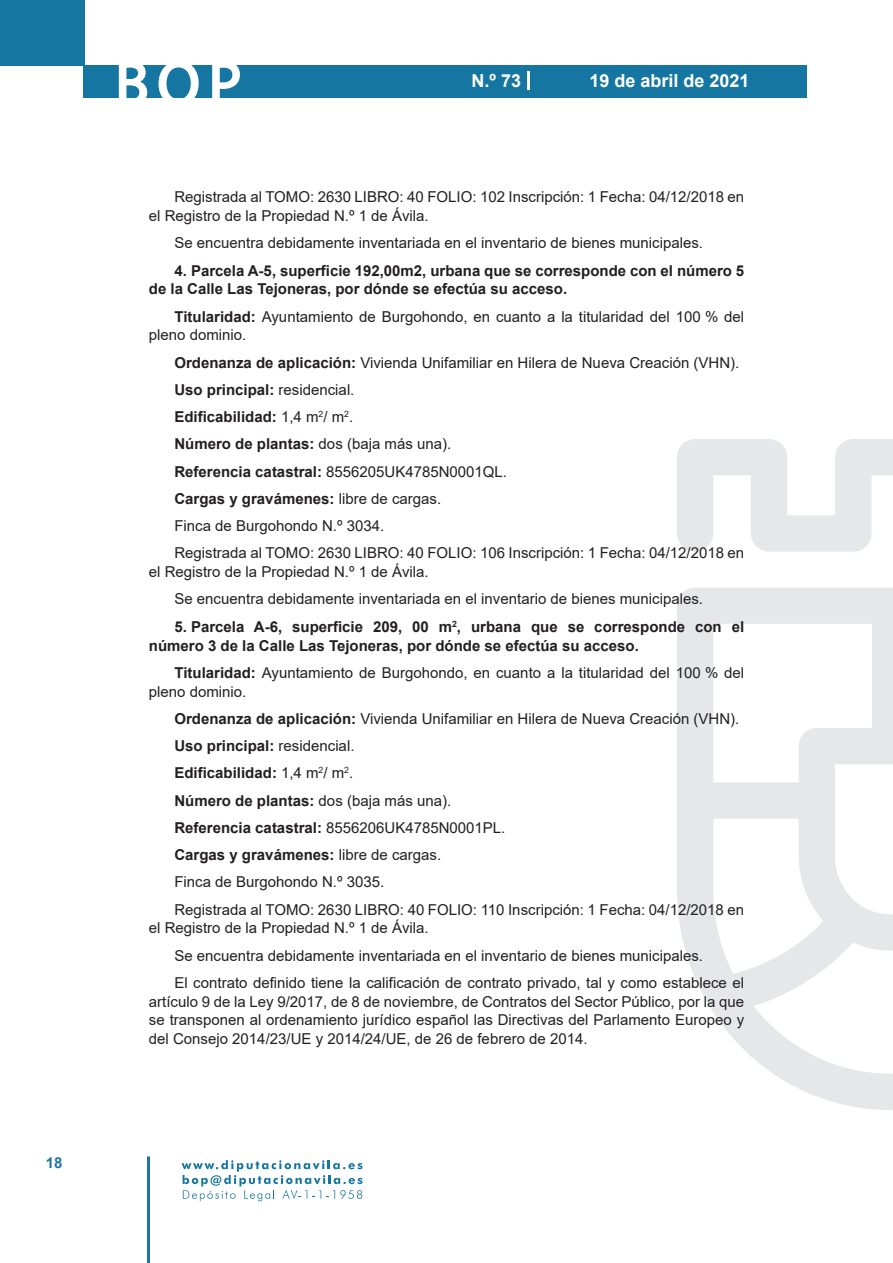
<style>
.page{position:relative;width:893px;height:1263px;background:#fff}
.page>*{position:absolute;margin:0;border:0;box-sizing:border-box;transform-origin:0 0}
.t1{font:500 61.5px "Avant Garde";color:#fff}
.t2{font:700 18px "Arial";color:#fff}
.t3{font:15px/27.3px "Arial";color:#231f20}
.t4{font:700 15px/18.8px "Arial";color:#231f20}
.t5{font:700 15px "Arial";color:#1d76a4}
.s1{font-weight:700}
</style>
<div class="page">
<div style="left:0;top:0;width:85px;height:65px;background:#1676a2"></div>
<div style="left:84px;top:65px;width:723px;height:33px;background:#1676a2"></div>
<svg style="left:118px;top:65px;width:30px;height:33px"></svg>
<svg style="left:158px;top:65px;width:41px;height:33px"></svg>
<svg style="left:212px;top:65px;width:28px;height:33px"></svg>
<svg style="left:182px;top:1160px;width:181px;height:41px"></svg>
<hr style="left:147px;top:1156px;width:3px;height:107px;background:#1d76a4">
<svg style="left:528px;top:71px;width:2px;height:19px"></svg>
<svg style="left:677px;top:439px;width:216px;height:671px"></svg>
<p class="t5" style="left:46px;top:1152px;width:18px">18</p>
<h1 class="t1" style="left:115px;top:46px;width:128px">BOP</h1>
<p class="t2" style="left:472px;top:68px;width:51px">N.º 73</p>
<p class="t2" style="left:589px;top:68px;width:162px">19 de abril de 2021</p>
<p class="t3" style="left:149px;top:188px;width:597px;line-height:18.8px;text-indent:26px">Registrada al TOMO: 2630 LIBRO: 40 FOLIO: 102 Inscripción: 1 Fecha: 04/12/2018 en el Registro de la Propiedad N.º 1 de Ávila.</p>
<p class="t3" style="left:174px;top:229px;width:530px">Se encuentra debidamente inventariada en el inventario de bienes municipales.</p>
<p class="t4" style="left:149px;top:261px;width:597px;text-indent:26px">4. Parcela A-5, superficie 192,00m2, urbana que se corresponde con el número 5 de la Calle Las Tejoneras, por dónde se efectúa su acceso.</p>
<p class="t3" style="left:149px;top:307px;width:597px;line-height:18.8px;text-indent:26px"><span class="s1">Titularidad:</span> Ayuntamiento de Burgohondo, en cuanto a la titularidad del 100 % del pleno dominio.</p>
<p class="t3" style="left:174px;top:349px;width:571px"><span class="s1">Ordenanza de aplicación:</span> Vivienda Unifamiliar en Hilera de Nueva Creación (VHN).<br><span class="s1">Uso principal:</span> residencial.<br><span class="s1">Edificabilidad:</span> 1,4 m<sup>2</sup>/ m<sup>2</sup>.<br><span class="s1">Número de plantas:</span> dos (baja más una).<br><span class="s1">Referencia catastral:</span> 8556205UK4785N0001QL.<br><span class="s1">Cargas y gravámenes:</span> libre de cargas.<br>Finca de Burgohondo N.º 3034.<br>Registrada al TOMO: 2630 LIBRO: 40 FOLIO: 106 Inscripción: 1 Fecha: 04/12/2018 en</p>
<p class="t3" style="left:174px;top:558px;width:530px;text-indent:-26px">el Registro de la Propiedad N.º 1 de Ávila.<br>Se encuentra debidamente inventariada en el inventario de bienes municipales.</p>
<p class="t4" style="left:149px;top:617px;width:597px;text-indent:26px">5. Parcela A-6, superficie 209, 00 m<sup>2</sup>, urbana que se corresponde con el número 3 de la Calle Las Tejoneras, por dónde se efectúa su acceso.</p>
<p class="t3" style="left:149px;top:663px;width:597px;line-height:18.8px;text-indent:26px"><span class="s1">Titularidad:</span> Ayuntamiento de Burgohondo, en cuanto a la titularidad del 100 % del pleno dominio.</p>
<p class="t3" style="left:174px;top:705px;width:571px"><span class="s1">Ordenanza de aplicación:</span> Vivienda Unifamiliar en Hilera de Nueva Creación (VHN).<br><span class="s1">Uso principal:</span> residencial.<br><span class="s1">Edificabilidad:</span> 1,4 m<sup>2</sup>/ m<sup>2</sup>.<br><span class="s1">Número de plantas:</span> dos (baja más una).<br><span class="s1">Referencia catastral:</span> 8556206UK4785N0001PL.<br><span class="s1">Cargas y gravámenes:</span> libre de cargas.<br>Finca de Burgohondo N.º 3035.<br>Registrada al TOMO: 2630 LIBRO: 40 FOLIO: 110 Inscripción: 1 Fecha: 04/12/2018 en</p>
<p class="t3" style="left:174px;top:914px;width:571px;text-indent:-26px">el Registro de la Propiedad N.º 1 de Ávila.<br>Se encuentra debidamente inventariada en el inventario de bienes municipales.<br>El contrato definido tiene la calificación de contrato privado, tal y como establece el</p>
<p class="t3" style="left:149px;top:992px;width:597px;line-height:18.8px;text-align:justify">artículo 9 de la Ley 9/2017, de 8 de noviembre, de Contratos del Sector Público, por la que se transponen al ordenamiento jurídico español las Directivas del Parlamento Europeo y del Consejo 2014/23/UE y 2014/24/UE, de 26 de febrero de 2014.</p>
</div>
